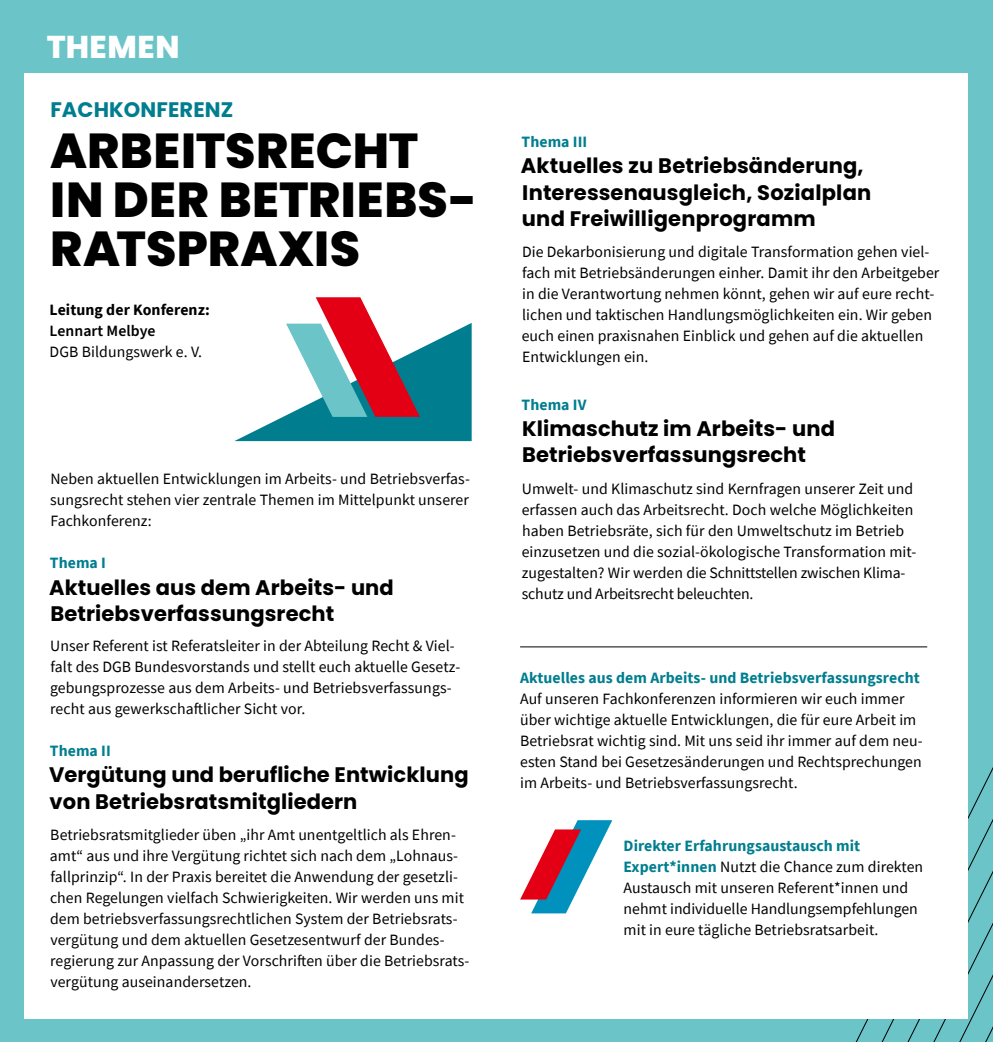
<style>
.page{position:relative;width:993px;height:1042px;background:#fff}
.page>*{position:absolute;margin:0;border:0;box-sizing:border-box;transform-origin:0 0}
.t1{font:800 49px/49px "Poppins";letter-spacing:.005em;color:#000}
.t2{font:800 31.5px "Poppins";letter-spacing:.015em;color:#fff}
.t3{font:700 21px/26.2px "Poppins";letter-spacing:.005em;color:#000}
.t4{font:700 21px "Poppins";letter-spacing:.005em;color:#007e8f}
.t5{font:15.75px/21px "Source Sans Pro";letter-spacing:.005em;color:#000}
.t6{font:700 15.75px "Source Sans Pro";letter-spacing:.005em;color:#007e8f}
.t7{font:700 15.75px "Source Sans Pro";letter-spacing:.005em;color:#000}
.t8{font:600 15.75px "Source Sans Pro";letter-spacing:.005em;color:#000}
.s1{font-weight:700;color:#007e8f}
</style>
<div class="page">
<div style="left:0;top:0;width:992px;height:1042px;background:#6bc4c7"></div>
<svg style="left:855px;top:74px;width:137px;height:968px"></svg>
<div style="left:25px;top:74px;width:942px;height:945px;background:#fff"></div>
<hr style="left:520px;top:646px;width:406px;height:1px;background:#000">
<svg style="left:234px;top:297px;width:237px;height:144px"></svg>
<svg style="left:520px;top:820px;width:92px;height:93px"></svg>
<h2 class="t2" style="left:47px;top:29px;width:134px">THEMEN</h2>
<h3 class="t4" style="left:50px;top:97px;width:184px">FACHKONFERENZ</h3>
<h1 class="t1" style="left:50px;top:127px;width:428px">ARBEITSRECHT<br>IN DER BETRIEBS-<br>RATSPRAXIS</h1>
<p class="t6" style="left:521px;top:131px;width:67px">Thema III</p>
<h3 class="t3" style="left:520px;top:153px;width:352px">Aktuelles zu Betriebsänderung,<br>Interessenausgleich, Sozialplan und Freiwilligenprogramm</h3>
<p class="t5" style="left:521px;top:241px;width:419px">Die Dekarbonisierung und digitale Transformation gehen viel&shy;fach mit Betriebsänderungen einher. Damit ihr den Arbeitgeber in die Verantwortung nehmen könnt, gehen wir auf eure recht&shy;lichen und taktischen Handlungsmöglichkeiten ein. Wir geben euch einen praxisnahen Einblick und gehen auf die aktuellen Entwicklungen ein.</p>
<p class="t6" style="left:521px;top:394px;width:66px">Thema IV</p>
<h3 class="t3" style="left:522px;top:415px;width:314px">Klimaschutz im Arbeits- und<br>Betriebsverfassungsrecht</h3>
<p class="t5" style="left:521px;top:478px;width:396px">Umwelt- und Klimaschutz sind Kernfragen unserer Zeit und erfassen auch das Arbeitsrecht. Doch welche Möglichkeiten haben Betriebsräte, sich für den Umweltschutz im Betrieb einzusetzen und die sozial-ökologische Transformation mit&shy;zugestalten? Wir werden die Schnittstellen zwischen Klima&shy;schutz und Arbeitsrecht beleuchten.</p>
<p class="t7" style="left:50px;top:299px;width:162px">Leitung der Konferenz:</p>
<p class="t8" style="left:50px;top:320px;width:107px">Lennart Melbye</p>
<p class="t5" style="left:50px;top:341px;width:154px">DGB Bildungswerk e. V.</p>
<p class="t5" style="left:50px;top:468px;width:421px;text-align:justify">Neben aktuellen Entwicklungen im Arbeits- und Betriebsverfas&shy;sungsrecht stehen vier zentrale Themen im Mittelpunkt unserer Fachkonferenz:</p>
<p class="t6" style="left:50px;top:552px;width:58px">Thema I</p>
<h3 class="t3" style="left:49px;top:574px;width:346px">Aktuelles aus dem Arbeits- und<br>Betriebsverfassungsrecht</h3>
<p class="t5" style="left:50px;top:635px;width:411px">Unser Referent ist Referatsleiter in der Abteilung Recht &amp; Viel&shy;falt des DGB Bundesvorstands und stellt euch aktuelle Gesetz&shy;gebungsprozesse aus dem Arbeits- und Betriebsverfassungs&shy;recht aus gewerkschaftlicher Sicht vor.</p>
<p class="t6" style="left:50px;top:740px;width:62px">Thema II</p>
<h3 class="t3" style="left:49px;top:762px;width:421px">Vergütung und berufliche Entwicklung von Betriebsratsmitgliedern</h3>
<p class="t5" style="left:50px;top:824px;width:421px">Betriebsratsmitglieder üben „ihr Amt unentgeltlich als Ehren&shy;amt“ aus und ihre Vergütung richtet sich nach dem „Lohnaus&shy;fallprinzip“. In der Praxis bereitet die Anwendung der gesetzli&shy;chen Regelungen vielfach Schwierigkeiten. Wir werden uns mit dem betriebsverfassungsrechtlichen System der Betriebsrats&shy;vergütung und dem aktuellen Gesetzesentwurf der Bundes&shy;regierung zur Anpassung der Vorschriften über die Betriebsrats&shy;vergütung auseinandersetzen.</p>
<p class="t5" style="left:623px;top:835px;width:301px"><span class="s1">Direkter Erfahrungsaustausch mit Expert*innen</span> Nutzt die Chance zum direkten Austausch mit unseren Referent*innen und nehmt individuelle Handlungsempfehlungen mit in eure tägliche Betriebsratsarbeit.</p>
<p class="t6" style="left:520px;top:667px;width:401px">Aktuelles aus dem Arbeits- und Betriebsverfassungsrecht</p>
<p class="t5" style="left:520px;top:688px;width:404px">Auf unseren Fachkonferenzen informieren wir euch immer über wichtige aktuelle Entwicklungen, die für eure Arbeit im Betriebsrat wichtig sind. Mit uns seid ihr immer auf dem neu&shy;esten Stand bei Gesetzesänderungen und Rechtsprechungen im Arbeits- und Betriebsverfassungsrecht.</p>
</div>
